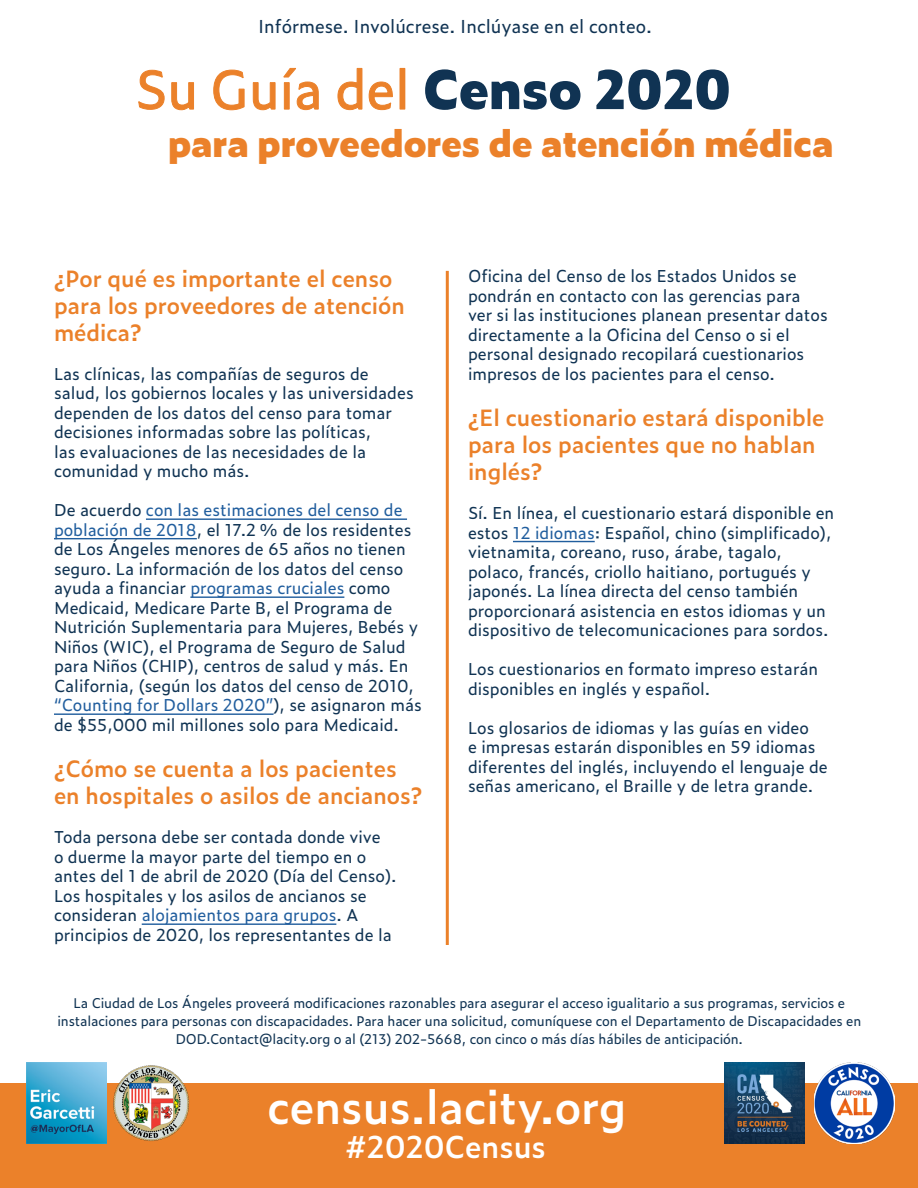
<style>
.page{position:relative;width:918px;height:1188px;background:#fff}
.page>*{position:absolute;margin:0;border:0;box-sizing:border-box;transform-origin:0 0}
.t1{font:52.5px "Zeitung Pro";color:#eb812a}
.t2{font:600 45px "Zeitung Pro";color:#fff}
.t3{font:800 36px "Zeitung Pro";color:#eb812a}
.t4{font:600 30px "Zeitung Pro";color:#fff}
.t5{font:600 22.5px/27px "Zeitung Pro";color:#eb812a}
.t6{font:18px "Zeitung Pro";color:#103353}
.t7{font:16.5px/19.5px "Zeitung Pro";color:#103353}
.t8{font:13.5px/18px "Zeitung Pro";letter-spacing:-.01em;color:#103353;text-align:center}
.s1{font-weight:800;color:#103353}
.s2{color:#215e9e}
</style>
<div class="page">
<div style="left:0;top:1083px;width:918px;height:105px;background:#eb812a"></div>
<svg style="left:138px;top:70px;width:27px;height:40px"></svg>
<svg style="left:171px;top:82px;width:23px;height:28px"></svg>
<svg style="left:213px;top:69px;width:32px;height:42px"></svg>
<svg style="left:253px;top:82px;width:23px;height:28px"></svg>
<svg style="left:283px;top:68px;width:36px;height:42px"></svg>
<svg style="left:337px;top:68px;width:56px;height:42px"></svg>
<hr style="left:446px;top:271px;width:3px;height:674px;background:#eb812a">
<img style="left:26px;top:1062px;width:81px;height:81px">
<img style="left:113px;top:1065px;width:76px;height:76px">
<hr style="left:146px;top:518px;width:261px;height:2px;background:#215e9e">
<hr style="left:54px;top:538px;width:143px;height:1px;background:#215e9e">
<hr style="left:190px;top:596px;width:154px;height:2px;background:#215e9e">
<hr style="left:54px;top:713px;width:220px;height:2px;background:#215e9e">
<hr style="left:142px;top:923px;width:194px;height:2px;background:#215e9e">
<hr style="left:513px;top:541px;width:82px;height:1px;background:#215e9e">
<img style="left:725px;top:1063px;width:80px;height:81px">
<img style="left:814px;top:1062px;width:81px;height:81px">
<p class="t6" style="left:258px;top:13px;width:395px">Infórmese. Involúcrese. Inclúyase en el conteo.</p>
<h1 class="t1" style="left:135px;top:50px;width:597px">Su Guía del <span class="s1">Censo 2020</span></h1>
<h3 class="t3" style="left:168px;top:115px;width:667px">para proveedores de atención médica</h3>
<h3 class="t5" style="left:54px;top:264px;width:352px">¿Por qué es importante el censo para los proveedores de atención médica?</h3>
<p class="t7" style="left:54px;top:363px;width:361px">Las clínicas, las compañías de seguros de salud, los gobiernos locales y las universidades dependen de los datos del censo para tomar decisiones informadas sobre las políticas,<br>las evaluaciones de las necesidades de la comunidad y mucho más.</p>
<p class="t7" style="left:54px;top:500px;width:369px">De acuerdo <span class="s2">con las estimaciones del censo de población de 2018</span>, el 17.2 % de los residentes de Los Ángeles menores de 65 años no tienen seguro. La información de los datos del censo ayuda a financiar <span class="s2">programas cruciales</span> como Medicaid, Medicare Parte B, el Programa de Nutrición Suplementaria para Mujeres, Bebés y Niños (WIC), el Programa de Seguro de Salud para Niños (CHIP), centros de salud y más. En California, (según los datos del censo de 2010, <span class="s2">“Counting for Dollars 2020”</span>), se asignaron más de $55,000 mil millones solo para Medicaid.</p>
<h3 class="t5" style="left:54px;top:754px;width:370px">¿Cómo se cuenta a los pacientes en hospitales o asilos de ancianos?</h3>
<p class="t7" style="left:54px;top:827px;width:344px">Toda persona debe ser contada donde vive<br>o duerme la mayor parte del tiempo en o antes del 1 de abril de 2020 (Día del Censo).<br>Los hospitales y los asilos de ancianos se consideran <span class="s2">alojamientos para grupos</span>. A principios de 2020, los representantes de la</p>
<p class="t7" style="left:468px;top:266px;width:361px">Oficina del Censo de los Estados Unidos se pondrán en contacto con las gerencias para ver si las instituciones planean presentar datos directamente a la Oficina del Censo o si el personal designado recopilará cuestionarios impresos de los pacientes para el censo.</p>
<h3 class="t5" style="left:468px;top:403px;width:358px">¿El cuestionario estará disponible para los pacientes que no hablan inglés?</h3>
<p class="t7" style="left:468px;top:503px;width:368px">Sí. En línea, el cuestionario estará disponible en estos <span class="s2">12 idiomas</span>: Español, chino (simplificado), vietnamita, coreano, ruso, árabe, tagalo, polaco, francés, criollo haitiano, portugués y japonés. La línea directa del censo también proporcionará asistencia en estos idiomas y un dispositivo de telecomunicaciones para sordos.</p>
<p class="t7" style="left:468px;top:659px;width:352px">Los cuestionarios en formato impreso estarán disponibles en inglés y español.</p>
<p class="t7" style="left:468px;top:717px;width:361px">Los glosarios de idiomas y las guías en video<br>e impresas estarán disponibles en 59 idiomas diferentes del inglés, incluyendo el lenguaje de señas americano, el Braille y de letra grande.</p>
<p class="t8" style="left:57px;top:993px;width:805px">La Ciudad de Los Ángeles proveerá modificaciones razonables para asegurar el acceso igualitario a sus programas, servicios e instalaciones para personas con discapacidades. Para hacer una solicitud, comuníquese con el Departamento de Discapacidades en<br>DOD.Contact@lacity.org o al (213) 202-5668, con cinco o más días hábiles de anticipación.</p>
<h2 class="t2" style="left:268px;top:1073px;width:360px">census.lacity.org</h2>
<h3 class="t4" style="left:345px;top:1124px;width:202px">#2020Census</h3>
</div>
